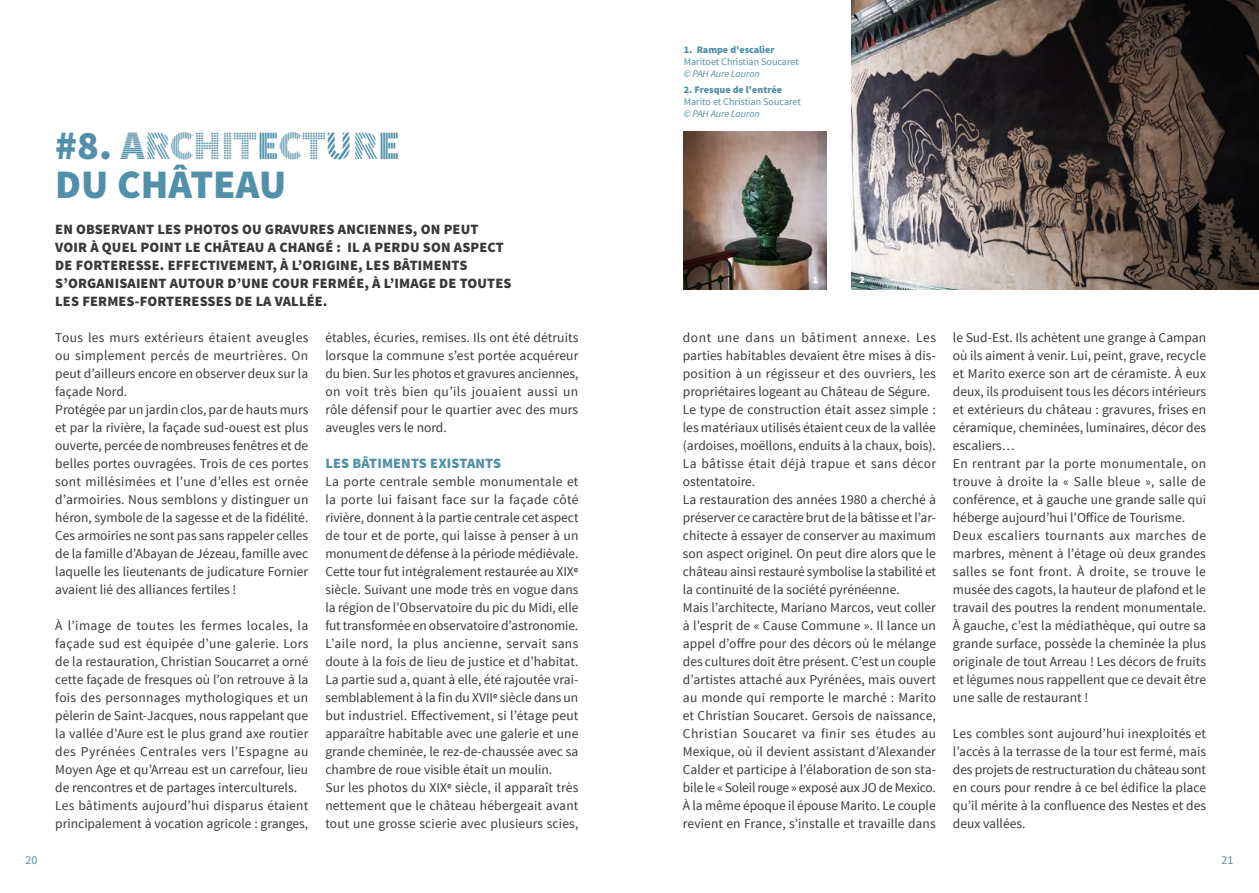
<style>
.page{position:relative;width:1259px;height:893px;background:#fff}
.page>*{position:absolute;margin:0;border:0;box-sizing:border-box;transform-origin:0 0}
.t1{font:40.5px "Source Sans Pro DISPLAY";color:#5190a9}
.t2{font:900 40.5px "Source Sans Pro";color:#5190a9}
.t3{font:900 14.25px/18px "Source Sans Pro";letter-spacing:.01em;color:#3a3938}
.t4{font:900 14.25px "Source Sans Pro";letter-spacing:.01em;color:#5190a9}
.t5{font:13.5px/18px "Source Sans Pro";color:#3a3938}
.t6{font:12px "Source Sans Pro";color:#5190a9}
.t7{font:10.05px "Source Sans Pro";color:#5190a9}
.t8{font:900 10.05px "Source Sans Pro";color:#5190a9}
.t9{font:italic 10.05px "Source Sans Pro";letter-spacing:-.005em;color:#5190a9}
.t10{font:900 10.05px "Source Sans Pro";color:#fff}
.s1{font-family:"Source Sans Pro";font-weight:900}
</style>
<div class="page">
<img style="left:684px;top:131px;width:142px;height:158px">
<img style="left:851px;top:0;width:408px;height:289px">
<h1 class="t1" style="left:55px;top:125px;width:347px"><span class="s1">#8.</span> ARCHITECTURE</h1>
<h1 class="t2" style="left:55px;top:158px;width:232px">DU CHÂTEAU</h1>
<p class="t3" style="left:55px;top:221px;width:458px">EN OBSERVANT LES PHOTOS OU GRAVURES ANCIENNES, ON PEUT VOIR À QUEL POINT LE CHÂTEAU A CHANGÉ : IL A PERDU SON ASPECT DE FORTERESSE. EFFECTIVEMENT, À L’ORIGINE, LES BÂTIMENTS S’ORGANISAIENT AUTOUR D’UNE COUR FERMÉE, À L’IMAGE DE TOUTES LES FERMES-FORTERESSES DE LA VALLÉE.</p>
<p class="t5" style="left:55px;top:329px;width:255px">Tous les murs extérieurs étaient aveugles ou simplement percés de meurtrières. On peut d’ailleurs encore en observer deux sur la façade Nord.<br>Protégée par un jardin clos, par de hauts murs et par la rivière, la façade sud-ouest est plus ouverte, percée de nombreuses fenêtres et de belles portes ouvragées. Trois de ces portes sont millésimées et l’une d’elles est ornée d’armoiries. Nous semblons y distinguer un héron, symbole de la sagesse et de la fidélité.<br>Ces armoiries ne sont pas sans rappeler celles de la famille d’Abayan de Jézeau, famille avec laquelle les lieutenants de judicature Fornier avaient lié des alliances fertiles !</p>
<p class="t5" style="left:55px;top:617px;width:255px">À l’image de toutes les fermes locales, la façade sud est équipée d’une galerie. Lors de la restauration, Christian Soucarret a orné cette façade de fresques où l’on retrouve à la fois des personnages mythologiques et un pèlerin de Saint-Jacques, nous rappelant que la vallée d’Aure est le plus grand axe routier des Pyrénées Centrales vers l’Espagne au Moyen Age et qu’Arreau est un carrefour, lieu de rencontres et de partages interculturels.<br>Les bâtiments aujourd’hui disparus étaient principalement à vocation agricole : granges,</p>
<p class="t5" style="left:325px;top:329px;width:255px;text-align:justify">étables, écuries, remises. Ils ont été détruits lorsque la commune s’est portée acquéreur du bien. Sur les photos et gravures anciennes, on voit très bien qu’ils jouaient aussi un rôle défensif pour le quartier avec des murs aveugles vers le nord.</p>
<p class="t4" style="left:325px;top:454px;width:177px">LES BÂTIMENTS EXISTANTS</p>
<p class="t5" style="left:325px;top:473px;width:255px">La porte centrale semble monumentale et la porte lui faisant face sur la façade côté rivière, donnent à la partie centrale cet aspect de tour et de porte, qui laisse à penser à un monument de défense à la période médiévale.<br>Cette tour fut intégralement restaurée au XIXᵉ siècle. Suivant une mode très en vogue dans la région de l’Observatoire du pic du Midi, elle fut transformée en observatoire d’astronomie.<br>L’aile nord, la plus ancienne, servait sans doute à la fois de lieu de justice et d’habitat.<br>La partie sud a, quant à elle, été rajoutée vrai&shy;semblablement à la fin du XVIIᵉ siècle dans un but industriel. Effectivement, si l’étage peut apparaître habitable avec une galerie et une grande cheminée, le rez-de-chaussée avec sa chambre de roue visible était un moulin.<br>Sur les photos du XIXᵉ siècle, il apparaît très nettement que le château hébergeait avant tout une grosse scierie avec plusieurs scies,</p>
<p class="t8" style="left:684px;top:43px;width:92px">1. Rampe d'escalier</p>
<p class="t7" style="left:684px;top:55px;width:116px">Maritoet Christian Soucaret</p>
<p class="t9" style="left:684px;top:67px;width:78px">© PAH Aure Louron</p>
<p class="t8" style="left:684px;top:83px;width:100px">2. Fresque de l'entrée</p>
<p class="t7" style="left:684px;top:96px;width:118px">Marito et Christian Soucaret</p>
<p class="t9" style="left:684px;top:108px;width:78px">© PAH Aure Louron</p>
<p class="t10" style="left:813px;top:273px;width:7px">1</p>
<p class="t10" style="left:859px;top:273px;width:7px">2</p>
<p class="t5" style="left:683px;top:329px;width:255px">dont une dans un bâtiment annexe. Les parties habitables devaient être mises à dis&shy;position à un régisseur et des ouvriers, les propriétaires logeant au Château de Ségure.<br>Le type de construction était assez simple : les matériaux utilisés étaient ceux de la vallée (ardoises, moëllons, enduits à la chaux, bois).<br>La bâtisse était déjà trapue et sans décor ostentatoire.<br>La restauration des années 1980 a cherché à préserver ce caractère brut de la bâtisse et l’ar&shy;chitecte à essayer de conserver au maximum son aspect originel. On peut dire alors que le château ainsi restauré symbolise la stabilité et la continuité de la société pyrénéenne.<br>Mais l’architecte, Mariano Marcos, veut coller à l’esprit de « Cause Commune ». Il lance un appel d’offre pour des décors où le mélange des cultures doit être présent. C’est un couple d’artistes attaché aux Pyrénées, mais ouvert au monde qui remporte le marché : Marito et Christian Soucaret. Gersois de naissance, Christian Soucaret va finir ses études au Mexique, où il devient assistant d’Alexander Calder et participe à l’élaboration de son sta&shy;bile le « Soleil rouge » exposé aux JO de Mexico.<br>À la même époque il épouse Marito. Le couple revient en France, s’installe et travaille dans</p>
<p class="t5" style="left:953px;top:329px;width:255px">le Sud-Est. Ils achètent une grange à Campan où ils aiment à venir. Lui, peint, grave, recycle et Marito exerce son art de céramiste. À eux deux, ils produisent tous les décors intérieurs et extérieurs du château : gravures, frises en céramique, cheminées, luminaires, décor des escaliers…<br>En rentrant par la porte monumentale, on trouve à droite la « Salle bleue », salle de conférence, et à gauche une grande salle qui héberge aujourd’hui l’Office de Tourisme.<br>Deux escaliers tournants aux marches de marbres, mènent à l’étage où deux grandes salles se font front. À droite, se trouve le musée des cagots, la hauteur de plafond et le travail des poutres la rendent monumentale.<br>À gauche, c’est la médiathèque, qui outre sa grande surface, possède la cheminée la plus originale de tout Arreau ! Les décors de fruits et légumes nous rappellent que ce devait être une salle de restaurant !</p>
<p class="t5" style="left:953px;top:724px;width:255px;text-align:justify">Les combles sont aujourd’hui inexploités et l’accès à la terrasse de la tour est fermé, mais des projets de restructuration du château sont en cours pour rendre à ce bel édifice la place qu’il mérite à la confluence des Nestes et des deux vallées.</p>
<p class="t6" style="left:26px;top:853px;width:13px">20</p>
<p class="t6" style="left:1221px;top:853px;width:13px">21</p>
</div>
